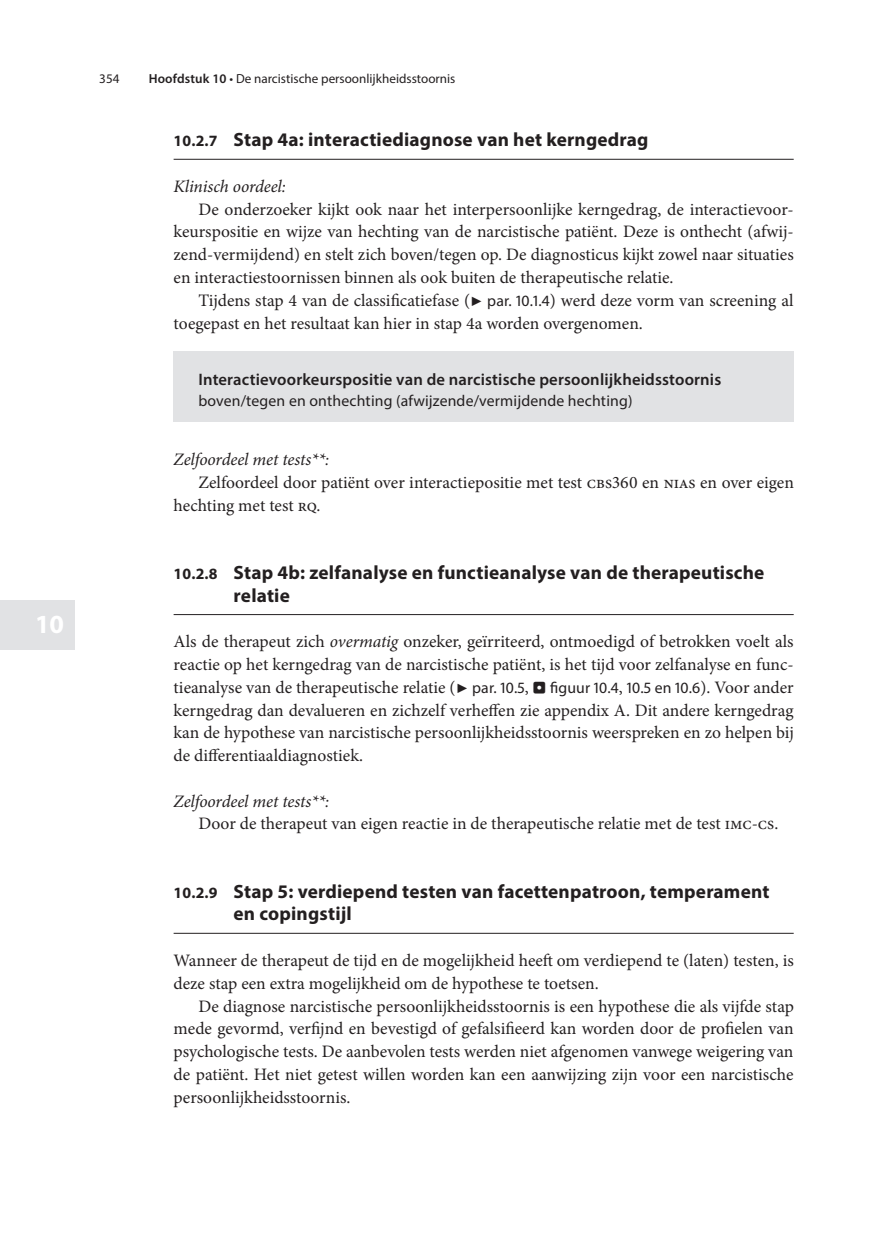
<style>
.page{position:relative;width:883px;height:1241px;background:#fff}
.page>*{position:absolute;margin:0;border:0;box-sizing:border-box;transform-origin:0 0}
.t1{font:700 26.25px "Myriad Pro";color:#fff}
.t2{font:700 19.25px/22.8px "Myriad Pro";letter-spacing:.01em;color:#231f20}
.t3{font:17.5px/22.8px "Minion Pro";color:#231f20;text-align:justify}
.t4{font:italic 17.5px "Minion Pro";letter-spacing:-.01em;color:#231f20}
.t5{font:600 16.62px "Myriad Pro";letter-spacing:.01em;color:#231f20}
.t6{font:15.75px "Myriad Pro";letter-spacing:.01em;color:#231f20}
.t7{font:13.12px "Myriad Pro";color:#231f20}
.s1{font-weight:600}
.s2{font-size:15.75px}
.s3{font-family:"Blik Buttons";font-size:15.75px}
.s4{font-family:"Myriad Pro";font-size:15.75px}
.s5{font-style:italic}
</style>
<div class="page">
<div style="left:174px;top:351px;width:620px;height:71px;background:#e1e2e4"></div>
<hr style="left:174px;top:159px;width:620px;height:1px;background:#231f20">
<hr style="left:174px;top:614px;width:620px;height:1px;background:#231f20">
<hr style="left:174px;top:932px;width:620px;height:1px;background:#231f20">
<div style="left:0;top:600px;width:74px;height:50px;background:#e1e2e4"></div>
<h1 class="t1" style="left:35px;top:613px;width:31px">10</h1>
<p class="t7" style="left:99px;top:74px;width:22px">354</p>
<p class="t7" style="left:149px;top:74px;width:308px"><span class="s1">Hoofdstuk 10</span> • De narcistische persoonlijkheidsstoornis</p>
<p class="t2" style="left:174px;top:130px;width:476px"><span class="s2">10.2.7</span> Stap 4a: interactiediagnose van het kerngedrag</p>
<p class="t4" style="left:174px;top:179px;width:114px">Klinisch oordeel:</p>
<p class="t3" style="left:174px;top:199px;width:622px;text-indent:25px">De onderzoeker kijkt ook naar het interpersoonlijke kerngedrag, de interactievoor&shy;keurspositie en wijze van hechting van de narcistische patiënt. Deze is onthecht (afwij&shy;zend-vermijdend) en stelt zich boven/tegen op. De diagnosticus kijkt zowel naar situaties en interactiestoornissen binnen als ook buiten de therapeutische relatie.</p>
<p class="t3" style="left:174px;top:290px;width:621px;text-indent:25px">Tijdens stap 4 van de classificatiefase ( <span class="s3">7</span> <span class="s4">par. 10.1.4</span> ) werd deze vorm van screening al toegepast en het resultaat kan hier in stap 4a worden overgenomen.</p>
<p class="t5" style="left:198px;top:372px;width:524px">Interactievoorkeurspositie van de narcistische persoonlijkheidsstoornis</p>
<p class="t6" style="left:198px;top:394px;width:436px">boven/tegen en onthechting (afwijzende/vermijdende hechting)</p>
<p class="t4" style="left:174px;top:452px;width:157px">Zelfoordeel met tests**:</p>
<p class="t3" style="left:174px;top:472px;width:622px;text-indent:25px">Zelfoordeel door patiënt over interactiepositie met test cbs360 en nias en over eigen hechting met test rq .</p>
<p class="t2" style="left:234px;top:562px;width:532px;text-indent:-60px"><span class="s2">10.2.8</span> Stap 4b: zelfanalyse en functieanalyse van de therapeutische relatie</p>
<p class="t3" style="left:174px;top:631px;width:622px">Als de therapeut zich <span class="s5">overmatig</span> onzeker, geïrriteerd, ontmoedigd of betrokken voelt als reactie op het kerngedrag van de narcistische patiënt, is het tijd voor zelfanalyse en func&shy;tieanalyse van de therapeutische relatie ( <span class="s3">7</span> <span class="s4">par. 10.5</span> , <span class="s3">.</span> <span class="s4">figuur 10.4</span> , <span class="s4">10.5 en 10.6</span>). Voor ander kerngedrag dan devalueren en zichzelf verheffen zie appendix A. Dit andere kerngedrag kan de hypothese van narcistische persoonlijkheidsstoornis weerspreken en zo helpen bij de differentiaaldiagnostiek.</p>
<p class="t4" style="left:174px;top:794px;width:157px">Zelfoordeel met tests**:</p>
<p class="t3" style="left:199px;top:813px;width:581px">Door de therapeut van eigen reactie in de therapeutische relatie met de test imc-cs.</p>
<p class="t2" style="left:234px;top:881px;width:537px;text-indent:-60px"><span class="s2">10.2.9</span> Stap 5: verdiepend testen van facettenpatroon, temperament en copingstijl</p>
<p class="t3" style="left:174px;top:950px;width:622px">Wanneer de therapeut de tijd en de mogelijkheid heeft om verdiepend te (laten) testen, is deze stap een extra mogelijkheid om de hypothese te toetsen.</p>
<p class="t3" style="left:174px;top:995px;width:622px;text-indent:25px">De diagnose narcistische persoonlijkheidsstoornis is een hypothese die als vijfde stap mede gevormd, verfijnd en bevestigd of gefalsifieerd kan worden door de profielen van psychologische tests. De aanbevolen tests werden niet afgenomen vanwege weigering van de patiënt. Het niet getest willen worden kan een aanwijzing zijn voor een narcistische persoonlijkheidsstoornis.</p>
</div>
